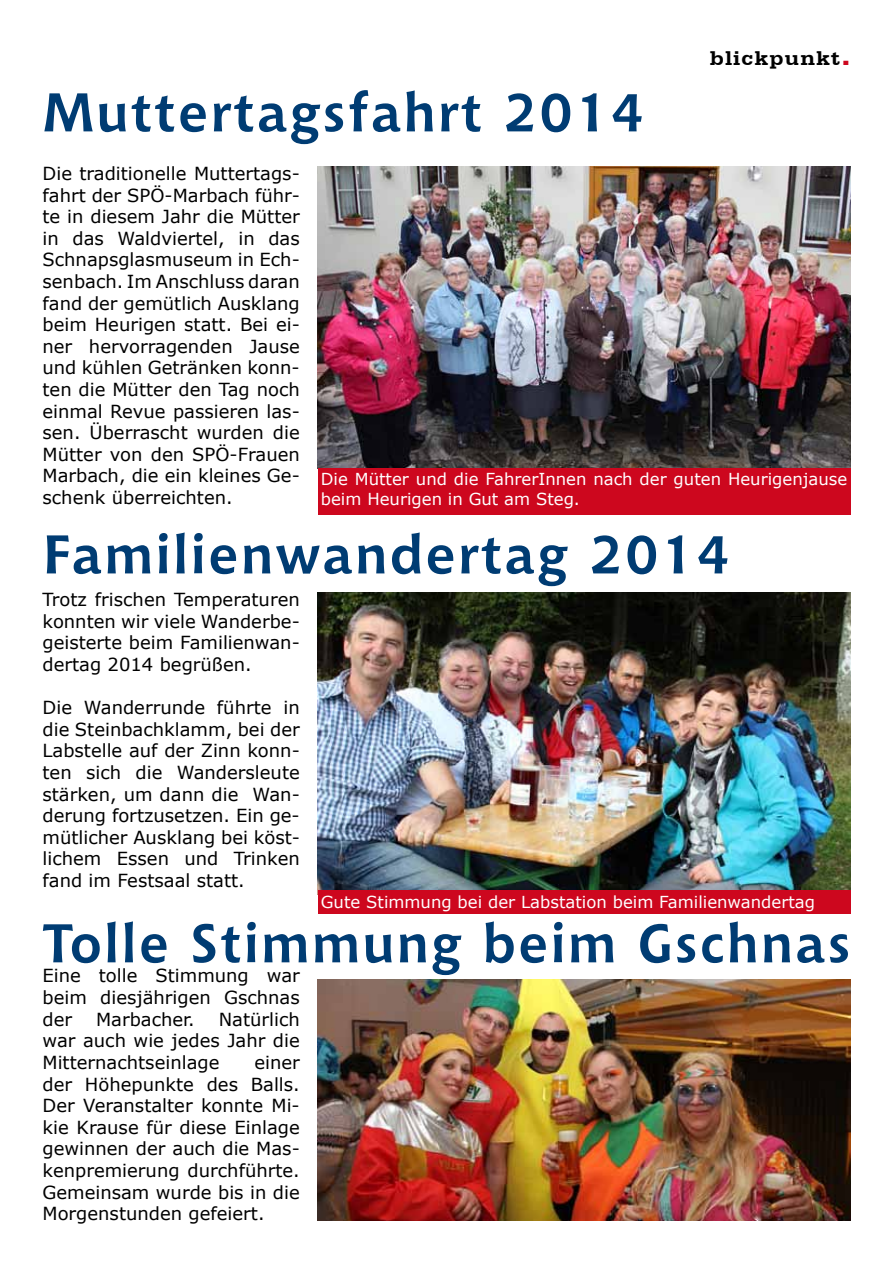
<style>
.page{position:relative;width:893px;height:1263px;background:#fff}
.page>*{position:absolute;margin:0;border:0;box-sizing:border-box;transform-origin:0 0}
.t1{font:700 54px "Chianti BT";letter-spacing:.05em;color:#003c73}
.t2{font:700 21px "Serifa BT";letter-spacing:.05em;color:#000;scale:1.11 1}
.t3{font:18px/21.6px "Verdana";color:#000;text-align:justify}
.t4{font:16.5px/19.8px "Verdana";color:#fff}
.s1{font-size:30px;color:#cd071e}
</style>
<div class="page">
<img style="left:318px;top:166px;width:532px;height:302px">
<div style="left:318px;top:468px;width:532px;height:46px;background:#cd071e"></div>
<img style="left:318px;top:592px;width:532px;height:299px">
<div style="left:318px;top:891px;width:532px;height:23px;background:#cd071e"></div>
<img style="left:318px;top:979px;width:532px;height:241px">
<p class="t2" style="left:710px;top:45px;width:128px">blickpunkt<span class="s1">.</span></p>
<h1 class="t1" style="left:43px;top:74px;width:603px">Muttertagsfahrt 2014</h1>
<p class="t3" style="left:43px;top:162px;width:259px">Die traditionelle Muttertags&shy;fahrt der SPÖ-Marbach führ&shy;te in diesem Jahr die Mütter in das Waldviertel, in das Schnapsglasmuseum in Ech&shy;senbach. Im Anschluss daran fand der gemütlich Ausklang beim Heurigen statt. Bei ei&shy;ner hervorragenden Jause und kühlen Getränken konn&shy;ten die Mütter den Tag noch einmal Revue passieren las&shy;sen. Überrascht wurden die Mütter von den SPÖ-Frauen Marbach, die ein kleines Ge&shy;schenk überreichten.</p>
<p class="t4" style="left:321px;top:469px;width:528px">Die Mütter und die FahrerInnen nach der guten Heurigenjause beim Heurigen in Gut am Steg.</p>
<h1 class="t1" style="left:43px;top:516px;width:689px">Familienwandertag 2014</h1>
<p class="t3" style="left:43px;top:589px;width:259px">Trotz frischen Temperaturen konnten wir viele Wanderbe&shy;geisterte beim Familienwan&shy;dertag 2014 begrüßen.</p>
<p class="t3" style="left:43px;top:697px;width:259px">Die Wanderrunde führte in die Steinbachklamm, bei der Labstelle auf der Zinn konn&shy;ten sich die Wandersleute stärken, um dann die Wan&shy;derung fortzusetzen. Ein ge&shy;mütlicher Ausklang bei köst&shy;lichem Essen und Trinken fand im Festsaal statt.</p>
<p class="t4" style="left:321px;top:892px;width:496px">Gute Stimmung bei der Labstation beim Familienwandertag</p>
<h1 class="t1" style="left:43px;top:905px;width:809px">Tolle Stimmung beim Gschnas</h1>
<p class="t3" style="left:43px;top:965px;width:259px">Eine tolle Stimmung war beim diesjährigen Gschnas der</p>
<p class="t3" style="left:43px;top:1008px;width:259px;text-indent:176px">Natürlich war auch wie jedes Jahr die Mitternachtseinlage</p>
<p class="t3" style="left:96px;top:1008px;width:100px">Marbacher.</p>
<p class="t3" style="left:43px;top:1051px;width:259px;text-indent:212px">einer der Höhepunkte des Balls.<br>Der Veranstalter konnte Mi&shy;kie Krause für diese Einlage gewinnen der auch die Mas&shy;kenpremierung durchführte.<br>Gemeinsam wurde bis in die Morgenstunden gefeiert.</p>
</div>
